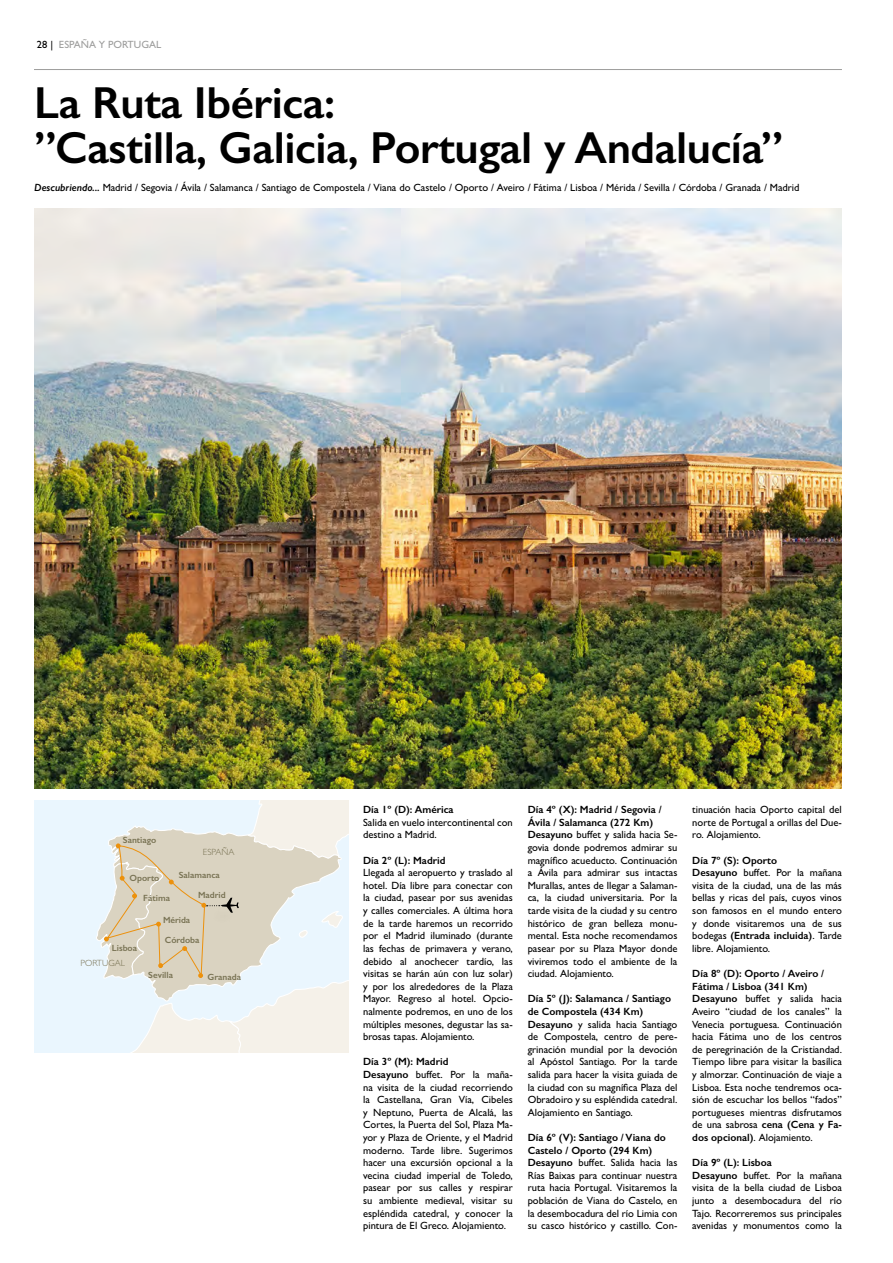
<style>
.page{position:relative;width:893px;height:1263px;background:#fff}
.page>*{position:absolute;margin:0;border:0;box-sizing:border-box;transform-origin:0 0}
.t1{font:600 45px/45px "Gill Sans";letter-spacing:-.01em;color:#000}
.t2{font:500 10.5px/12.6px "Gill Sans";color:#000}
.t3{font:600 10.5px "Gill Sans";color:#000}
.t4{font:500 10.5px "Gill Sans";color:#9d9d9c}
.t5{font:600 9px "Gill Sans";color:#797354}
.t6{font:300 9px "Gill Sans";color:#797354}
.s1{color:#000}
.s2{font-weight:600;font-style:italic}
.s3{font-weight:600}
</style>
<div class="page">
<hr style="left:34px;top:69px;width:808px;height:1px;background:#9d9d9c">
<img style="left:34px;top:208px;width:808px;height:580px">
<svg style="left:34px;top:801px;width:314px;height:252px;background:#e7e9e4"></svg>
<p class="t4" style="left:37px;top:38px;width:126px"><span class="s1">28 |</span> ESPAÑA Y PORTUGAL</p>
<h1 class="t1" style="left:34px;top:80px;width:750px">La Ruta Ibérica:<br>”Castilla, Galicia, Portugal y Andalucía”</h1>
<p class="t2" style="left:34px;top:181px;width:767px"><span class="s2">Descubriendo...</span> Madrid / Segovia / Ávila / Salamanca / Santiago de Compostela / Viana do Castelo / Oporto / Aveiro / Fátima / Lisboa / Mérida / Sevilla / Córdoba / Granada / Madrid</p>
<p class="t5" style="left:123px;top:835px;width:35px">Santiago</p>
<p class="t5" style="left:130px;top:872px;width:31px">Oporto</p>
<p class="t5" style="left:143px;top:892px;width:28px">Fátima</p>
<p class="t6" style="left:203px;top:847px;width:33px">ESPAÑA</p>
<p class="t5" style="left:179px;top:869px;width:43px">Salamanca</p>
<p class="t5" style="left:198px;top:889px;width:29px">Madrid</p>
<p class="t5" style="left:112px;top:942px;width:27px">Lisboa</p>
<p class="t6" style="left:81px;top:958px;width:46px">PORTUGAL</p>
<p class="t5" style="left:163px;top:914px;width:29px">Mérida</p>
<p class="t5" style="left:165px;top:934px;width:36px">Córdoba</p>
<p class="t5" style="left:148px;top:969px;width:26px">Sevilla</p>
<p class="t5" style="left:208px;top:971px;width:35px">Granada</p>
<p class="t3" style="left:363px;top:803px;width:92px">Día 1º (D): América</p>
<p class="t2" style="left:363px;top:816px;width:151px">Salida en vuelo intercontinental con destino a Madrid.</p>
<p class="t3" style="left:363px;top:854px;width:84px">Día 2º (L): Madrid</p>
<p class="t2" style="left:363px;top:866px;width:151px;text-align:justify">Llegada al aeropuerto y traslado al hotel. Día libre para conectar con la ciudad, pasear por sus avenidas y calles comerciales. A última hora de la tarde haremos un recorrido por el Madrid iluminado (durante las fechas de primavera y verano, debido al anochecer tardío, las visitas se harán aún con luz solar) y por los alrededores de la Plaza Mayor. Regreso al hotel. Opcio&shy;nalmente podremos, en uno de los múltiples mesones, degustar las sa&shy;brosas tapas. Alojamiento.</p>
<p class="t2" style="left:363px;top:1055px;width:151px"><span class="s3">Día 3º (M): Madrid<br>Desayuno</span> buffet. Por la maña&shy;na visita de la ciudad recorriendo la Castellana, Gran Vía, Cibeles y Neptuno, Puerta de Alcalá, las<br>Cortes, la Puerta del Sol, Plaza Ma&shy;yor y Plaza de Oriente, y el Madrid moderno. Tarde libre. Sugerimos hacer una excursión opcional a la vecina ciudad imperial de Toledo, pasear por sus calles y respirar su ambiente medieval, visitar su espléndida catedral, y conocer la pintura de El Greco. Alojamiento.</p>
<p class="t2" style="left:528px;top:803px;width:151px"><span class="s3">Día 4º (X): Madrid / Segovia /<br>Ávila / Salamanca (272 Km)<br>Desayuno</span> buffet y salida hacia Se&shy;govia donde podremos admirar su magnífico acueducto. Continuación a Ávila para admirar sus intactas<br>Murallas, antes de llegar a Salaman&shy;ca, la ciudad universitaria. Por la tarde visita de la ciudad y su centro histórico de gran belleza monu&shy;mental. Esta noche recomendamos pasear por su Plaza Mayor donde viviremos todo el ambiente de la ciudad. Alojamiento.</p>
<p class="t2" style="left:528px;top:992px;width:151px"><span class="s3">Día 5º (J): Salamanca / Santiago de Compostela (434 Km)<br>Desayuno</span> y salida hacia Santiago de Compostela, centro de pere&shy;grinación mundial por la devoción al Apóstol Santiago. Por la tarde salida para hacer la visita guiada de la ciudad con su magnífica Plaza del<br>Obradoiro y su espléndida catedral.<br>Alojamiento en Santiago.</p>
<p class="t2" style="left:528px;top:1131px;width:151px"><span class="s3">Día 6º (V): Santiago / Viana do<br>Castelo / Oporto (294 Km)<br>Desayuno</span> buffet. Salida hacia las<br>Rías Baixas para continuar nuestra ruta hacia Portugal. Visitaremos la población de Viana do Castelo, en la desembocadura del río Limia con su casco histórico y castillo. Con-</p>
<p class="t2" style="left:692px;top:803px;width:151px;text-align:justify">tinuación hacia Oporto capital del norte de Portugal a orillas del Due&shy;ro. Alojamiento.</p>
<p class="t2" style="left:692px;top:854px;width:151px"><span class="s3">Día 7º (S): Oporto<br>Desayuno</span> buffet. Por la mañana visita de la ciudad, una de las más bellas y ricas del país, cuyos vinos son famosos en el mundo entero y donde visitaremos una de sus bodegas <span class="s3">(Entrada incluida)</span>. Tarde libre. Alojamiento.</p>
<p class="t2" style="left:692px;top:967px;width:151px"><span class="s3">Día 8º (D): Oporto / Aveiro /<br>Fátima / Lisboa (341 Km)<br>Desayuno</span> buffet y salida hacia<br>Aveiro “ciudad de los canales” la<br>Venecia portuguesa. Continuación hacia Fátima uno de los centros de peregrinación de la Cristiandad.<br>Tiempo libre para visitar la basílica y almorzar. Continuación de viaje a<br>Lisboa. Esta noche tendremos oca&shy;sión de escuchar los bellos “fados” portugueses mientras disfrutamos de una sabrosa <span class="s3">cena (Cena y Fa&shy;dos opcional)</span>. Alojamiento.</p>
<p class="t2" style="left:692px;top:1156px;width:151px"><span class="s3">Día 9º (L): Lisboa<br>Desayuno</span> buffet. Por la mañana visita de la bella ciudad de Lisboa junto a desembocadura del río<br>Tajo. Recorreremos sus principales avenidas y monumentos como la</p>
</div>
